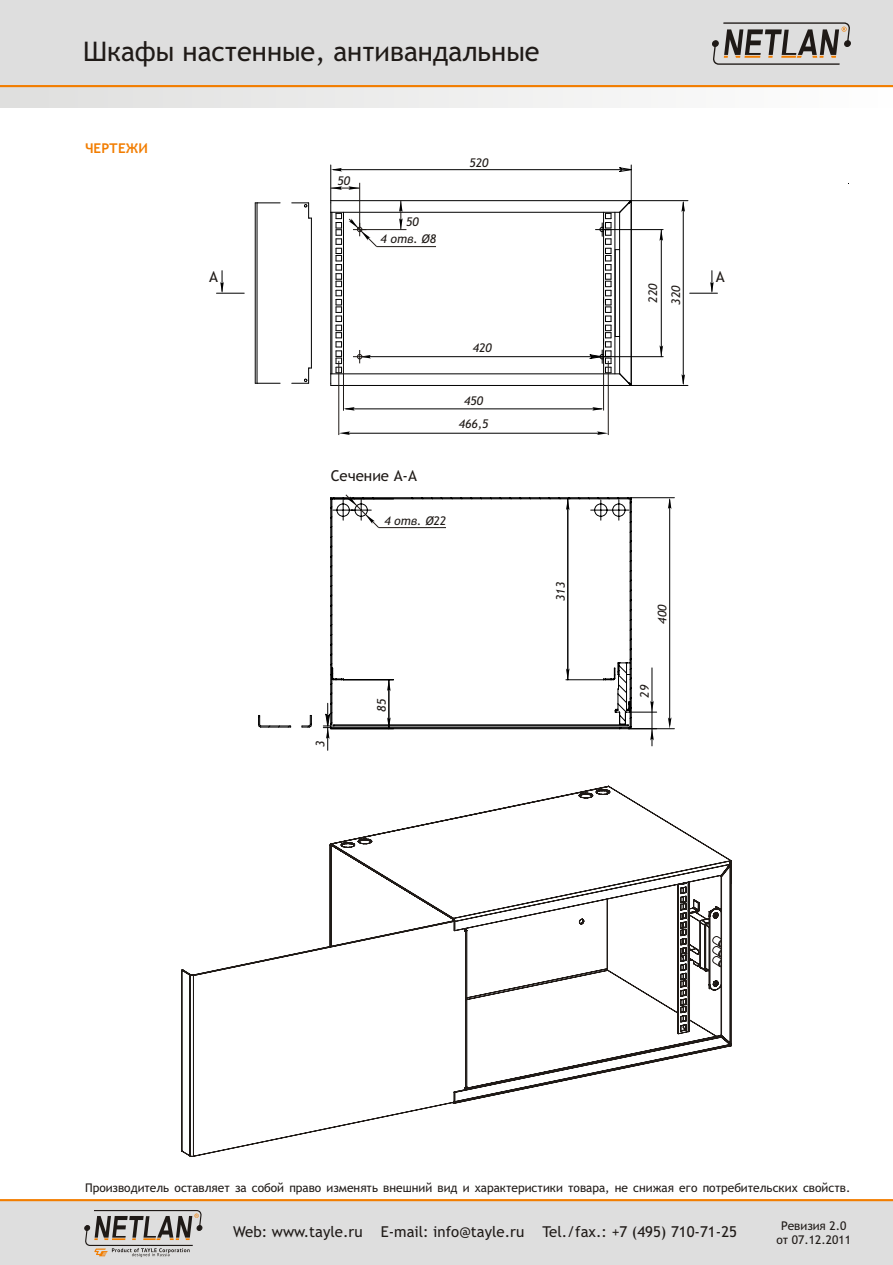
<style>
.page{position:relative;width:893px;height:1265px;background:#fff}
.page>*{position:absolute;margin:0;border:0;box-sizing:border-box;transform-origin:0 0}
.t1{font:27px "Trebuchet MS";color:#1f1a17}
.t2{font:15px "Trebuchet MS";color:#1f1a17}
.t3{font:700 13.5px "Trebuchet MS";color:#f27d00}
.t4{font:12px/14px "Trebuchet MS";color:#1f1a17;text-align:center}
.t5{font:italic 12px/23.4px "Trebuchet MS";color:#1f1a17;text-align:center}
</style>
<div class="page">
<div style="left:0;top:86px;width:893px;height:21px;background:linear-gradient(to right,#dfdfde,#fefefe)"></div>
<div style="left:0;top:0;width:893px;height:86px;background:#dedede"></div>
<hr style="left:0;top:85px;width:893px;height:2px;background:#f27d00">
<svg style="left:712px;top:22px;width:138px;height:43px"></svg>
<div style="left:0;top:1200px;width:893px;height:65px;background:#dedede"></div>
<hr style="left:0;top:1199px;width:893px;height:2px;background:#f27d00">
<svg style="left:85px;top:1210px;width:117px;height:47px"></svg>
<svg style="left:181px;top:786px;width:551px;height:371px"></svg>
<svg style="left:330px;top:497px;width:302px;height:232px"></svg>
<hr style="left:567px;top:499px;width:1px;height:181px;background:#000">
<hr style="left:389px;top:680px;width:1px;height:49px;background:#000">
<hr style="left:631px;top:497px;width:43px;height:1px;background:#000">
<hr style="left:629px;top:728px;width:45px;height:1px;background:#000">
<hr style="left:652px;top:668px;width:1px;height:44px;background:#000">
<hr style="left:261px;top:727px;width:30px;height:1px;background:#000">
<hr style="left:261px;top:726px;width:30px;height:1px;background:#000">
<svg style="left:258px;top:715px;width:3px;height:13px"></svg>
<hr style="left:669px;top:500px;width:1px;height:225px;background:#000">
<svg style="left:302px;top:715px;width:10px;height:13px"></svg>
<svg style="left:630px;top:700px;width:27px;height:13px"></svg>
<hr style="left:652px;top:712px;width:1px;height:34px;background:#000">
<svg style="left:668px;top:498px;width:3px;height:12px"></svg>
<svg style="left:668px;top:717px;width:4px;height:12px"></svg>
<svg style="left:566px;top:499px;width:4px;height:12px"></svg>
<svg style="left:387px;top:717px;width:4px;height:12px"></svg>
<svg style="left:566px;top:668px;width:4px;height:12px"></svg>
<svg style="left:387px;top:680px;width:4px;height:12px"></svg>
<svg style="left:629px;top:728px;width:28px;height:13px"></svg>
<hr style="left:631px;top:200px;width:57px;height:1px;background:#000">
<hr style="left:631px;top:385px;width:57px;height:1px;background:#000">
<hr style="left:330px;top:165px;width:1px;height:36px;background:#000">
<hr style="left:331px;top:212px;width:289px;height:1px;background:#000">
<hr style="left:331px;top:200px;width:300px;height:1px;background:#000">
<hr style="left:331px;top:385px;width:300px;height:1px;background:#000">
<hr style="left:331px;top:374px;width:289px;height:1px;background:#000">
<svg style="left:615px;top:167px;width:16px;height:6px"></svg>
<hr style="left:631px;top:165px;width:1px;height:36px;background:#000">
<hr style="left:257px;top:203px;width:1px;height:180px;background:#000">
<hr style="left:311px;top:218px;width:1px;height:150px;background:#000">
<hr style="left:255px;top:203px;width:1px;height:180px;background:#000">
<svg style="left:292px;top:368px;width:19px;height:16px"></svg>
<svg style="left:255px;top:383px;width:25px;height:1px"></svg>
<svg style="left:255px;top:203px;width:25px;height:1px"></svg>
<svg style="left:292px;top:203px;width:19px;height:16px"></svg>
<hr style="left:346px;top:409px;width:256px;height:1px;background:#000">
<hr style="left:683px;top:202px;width:1px;height:182px;background:#000">
<hr style="left:333px;top:169px;width:296px;height:1px;background:#000">
<svg style="left:216px;top:271px;width:28px;height:23px"></svg>
<svg style="left:331px;top:168px;width:12px;height:4px"></svg>
<svg style="left:592px;top:407px;width:11px;height:4px"></svg>
<svg style="left:344px;top:407px;width:11px;height:4px"></svg>
<hr style="left:346px;top:433px;width:256px;height:1px;background:#000">
<svg style="left:596px;top:431px;width:12px;height:4px"></svg>
<svg style="left:340px;top:431px;width:11px;height:4px"></svg>
<hr style="left:608px;top:361px;width:1px;height:74px;background:#1f1a17">
<hr style="left:339px;top:361px;width:1px;height:74px;background:#1f1a17">
<svg style="left:681px;top:201px;width:4px;height:11px"></svg>
<svg style="left:681px;top:374px;width:4px;height:11px"></svg>
<hr style="left:359px;top:183px;width:1px;height:47px;background:#1f1a17">
<hr style="left:360px;top:229px;width:46px;height:1px;background:#1f1a17">
<svg style="left:331px;top:186px;width:29px;height:4px"></svg>
<hr style="left:377px;top:246px;width:59px;height:1px;background:#1f1a17">
<hr style="left:343px;top:361px;width:1px;height:50px;background:#1f1a17">
<hr style="left:603px;top:361px;width:1px;height:50px;background:#1f1a17">
<hr style="left:363px;top:356px;width:239px;height:1px;background:#000">
<hr style="left:661px;top:230px;width:1px;height:127px;background:#000">
<svg style="left:659px;top:230px;width:4px;height:11px"></svg>
<svg style="left:659px;top:345px;width:4px;height:11px"></svg>
<hr style="left:602px;top:356px;width:61px;height:1px;background:#000">
<hr style="left:602px;top:229px;width:61px;height:1px;background:#000">
<svg style="left:330px;top:201px;width:47px;height:184px"></svg>
<hr style="left:379px;top:527px;width:67px;height:1px;background:#1f1a17">
<svg style="left:345px;top:494px;width:34px;height:34px"></svg>
<svg style="left:585px;top:200px;width:47px;height:186px"></svg>
<svg style="left:323px;top:703px;width:11px;height:47px"></svg>
<svg style="left:399px;top:201px;width:4px;height:29px"></svg>
<svg style="left:690px;top:271px;width:28px;height:23px"></svg>
<h1 class="t1" style="left:83px;top:41px;width:458px">Шкафы настенные, антивандальные</h1>
<p class="t3" style="left:85px;top:143px;width:64px">ЧЕРТЕЖИ</p>
<p class="t2" style="left:209px;top:271px;width:10px">А</p>
<p class="t5" style="left:338px;top:170px;width:14px">50</p>
<p class="t5" style="left:406px;top:211px;width:14px">50</p>
<p class="t5" style="left:381px;top:229px;width:57px">4 отв. Ø8</p>
<p class="t5" style="left:469px;top:152px;width:20px">520</p>
<p class="t5" style="left:473px;top:338px;width:20px">420</p>
<p class="t5" style="left:459px;top:390px;width:31px">450<br>466,5</p>
<p class="t2" style="left:331px;top:470px;width:88px">Сечение А-А</p>
<p class="t5" style="left:384px;top:510px;width:63px">4 отв. Ø22</p>
<p class="t5" style="left:310px;top:747px;width:8px;rotate:-90deg">3</p>
<p class="t5" style="left:371px;top:712px;width:14px;rotate:-90deg">85</p>
<p class="t5" style="left:550px;top:601px;width:20px;rotate:-90deg">313</p>
<p class="t5" style="left:642px;top:303px;width:20px;rotate:-90deg">220</p>
<p class="t5" style="left:665px;top:305px;width:20px;rotate:-90deg">320</p>
<p class="t5" style="left:652px;top:624px;width:20px;rotate:-90deg">400</p>
<p class="t5" style="left:634px;top:697px;width:14px;rotate:-90deg">29</p>
<p class="t4" style="left:85px;top:1181px;width:767px">Производитель оставляет за собой право изменять внешний вид и характеристики товара, не снижая его потребительских свойств.</p>
<p class="t2" style="left:233px;top:1226px;width:505px">Web: www.tayle.ru E-mail: info@tayle.ru Tel./fax.: +7 (495) 710-71-25</p>
<p class="t4" style="left:776px;top:1219px;width:76px">Ревизия 2.0 от 07.12.2011</p>
</div>
